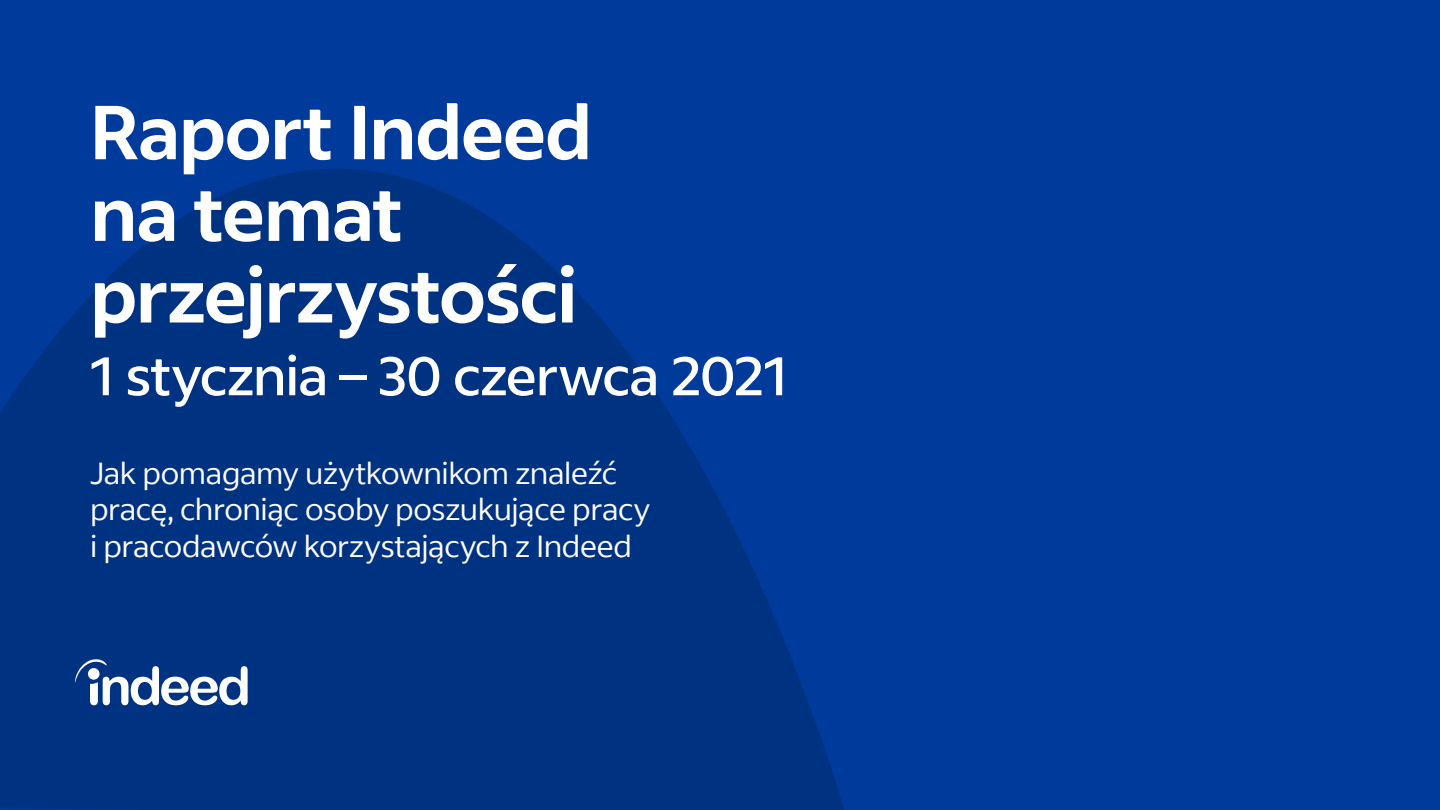
<style>
.page{position:relative;width:1440px;height:810px;background:#003a9b}
.page>*{position:absolute;margin:0;border:0;box-sizing:border-box;transform-origin:0 0}
.t1{font:700 75.6px/81.6px "Indeed Sans";letter-spacing:-.02em;color:#fff}
.t2{font:500 54.75px "Indeed Sans";letter-spacing:-.025em;color:#fff}
.t3{font:30.38px/36.5px "Indeed Sans";letter-spacing:-.015em;color:#fff}
</style>
<div class="page">
<svg style="left:0;top:169px;width:844px;height:641px;fill:#003282"></svg>
<svg style="left:75px;top:659px;width:173px;height:46px"></svg>
<h1 class="t1" style="left:90px;top:90px;width:504px">Raport Indeed na temat przejrzystości</h1>
<h2 class="t2" style="left:90px;top:341px;width:699px">1 stycznia – 30 czerwca 2021</h2>
<p class="t3" style="left:90px;top:454px;width:562px">Jak pomagamy użytkownikom znaleźć pracę, chroniąc osoby poszukujące pracy i pracodawców korzystających z Indeed</p>
</div>
